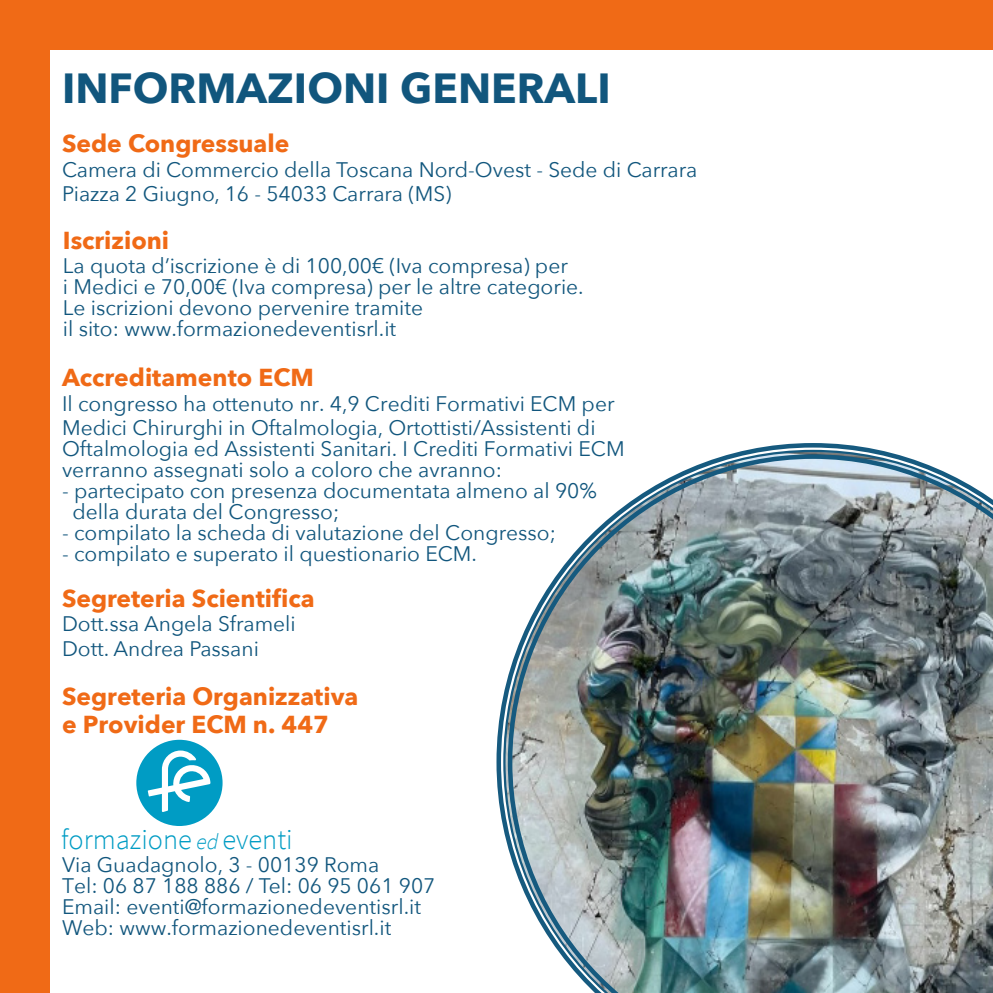
<style>
.page{position:relative;width:993px;height:993px;background:#fff}
.page>*{position:absolute;margin:0;border:0;box-sizing:border-box;transform-origin:0 0}
.t1{font:700 42px "Avenir Next";color:#11567d}
.t2{font:300 28.35px "Source Sans Pro";color:#009cc4}
.t3{font:700 24.5px "Avenir Next";color:#f06a16}
.t4{font:21px/21px "Avenir Next";color:#11567d}
.s1{font-style:italic;font-size:22.05px}
</style>
<div class="page">
<svg style="left:136px;top:739px;width:86px;height:86px"></svg>
<div style="left:0;top:0;width:50px;height:992px;background:#f06a16"></div>
<div style="left:0;top:0;width:992px;height:50px;background:#f06a16"></div>
<img style="left:507px;top:454px;width:485px;height:538px">
<p class="t1" style="left:62px;top:52px;width:550px">INFORMAZIONI GENERALI</p>
<p class="t3" style="left:62px;top:122px;width:229px">Sede Congressuale</p>
<p class="t4" style="left:62px;top:158px;width:636px">Camera di Commercio della Toscana Nord-Ovest - Sede di Carrara</p>
<p class="t4" style="left:62px;top:183px;width:391px">Piazza 2 Giugno, 16 - 54033 Carrara (MS)</p>
<p class="t3" style="left:63px;top:219px;width:108px">Iscrizioni</p>
<p class="t4" style="left:63px;top:254px;width:506px">La quota d’iscrizione è di 100,00€ (Iva compresa) per</p>
<p class="t4" style="left:63px;top:275px;width:522px">i Medici e 70,00€ (Iva compresa) per le altre categorie.</p>
<p class="t4" style="left:63px;top:296px;width:362px">Le iscrizioni devono pervenire tramite</p>
<p class="t4" style="left:63px;top:317px;width:335px">il sito: www.formazionedeventisrl.it</p>
<p class="t3" style="left:62px;top:356px;width:253px">Accreditamento ECM</p>
<p class="t4" style="left:62px;top:392px;width:554px">Il congresso ha ottenuto nr. 4,9 Crediti Formativi ECM per</p>
<p class="t4" style="left:62px;top:416px;width:535px">Medici Chirurghi in Oftalmologia, Ortottisti/Assistenti di</p>
<p class="t4" style="left:62px;top:437px;width:564px">Oftalmologia ed Assistenti Sanitari. I Crediti Formativi ECM verranno assegnati solo a coloro che avranno:</p>
<p class="t4" style="left:62px;top:479px;width:536px">- partecipato con presenza documentata almeno al 90%</p>
<p class="t4" style="left:73px;top:500px;width:268px">della durata del Congresso;</p>
<p class="t4" style="left:62px;top:521px;width:495px">- compilato la scheda di valutazione del Congresso;</p>
<p class="t4" style="left:62px;top:542px;width:416px">- compilato e superato il questionario ECM.</p>
<p class="t3" style="left:62px;top:576px;width:254px">Segreteria Scientifica</p>
<p class="t4" style="left:62px;top:612px;width:235px">Dott.ssa Angela Sframeli</p>
<p class="t4" style="left:62px;top:636px;width:198px">Dott. Andrea Passani</p>
<p class="t3" style="left:62px;top:675px;width:298px">Segreteria Organizzativa</p>
<p class="t3" style="left:62px;top:703px;width:268px">e Provider ECM n. 447</p>
<h2 class="t2" style="left:61px;top:822px;width:233px">formazione <span class="s1">ed</span> eventi</h2>
<p class="t4" style="left:62px;top:853px;width:319px">Via Guadagnolo, 3 - 00139 Roma</p>
<p class="t4" style="left:62px;top:874px;width:374px">Tel: 06 87 188 886 / Tel: 06 95 061 907</p>
<p class="t4" style="left:62px;top:895px;width:360px">Email: eventi@formazionedeventisrl.it</p>
<p class="t4" style="left:62px;top:916px;width:331px">Web: www.formazionedeventisrl.it</p>
</div>
